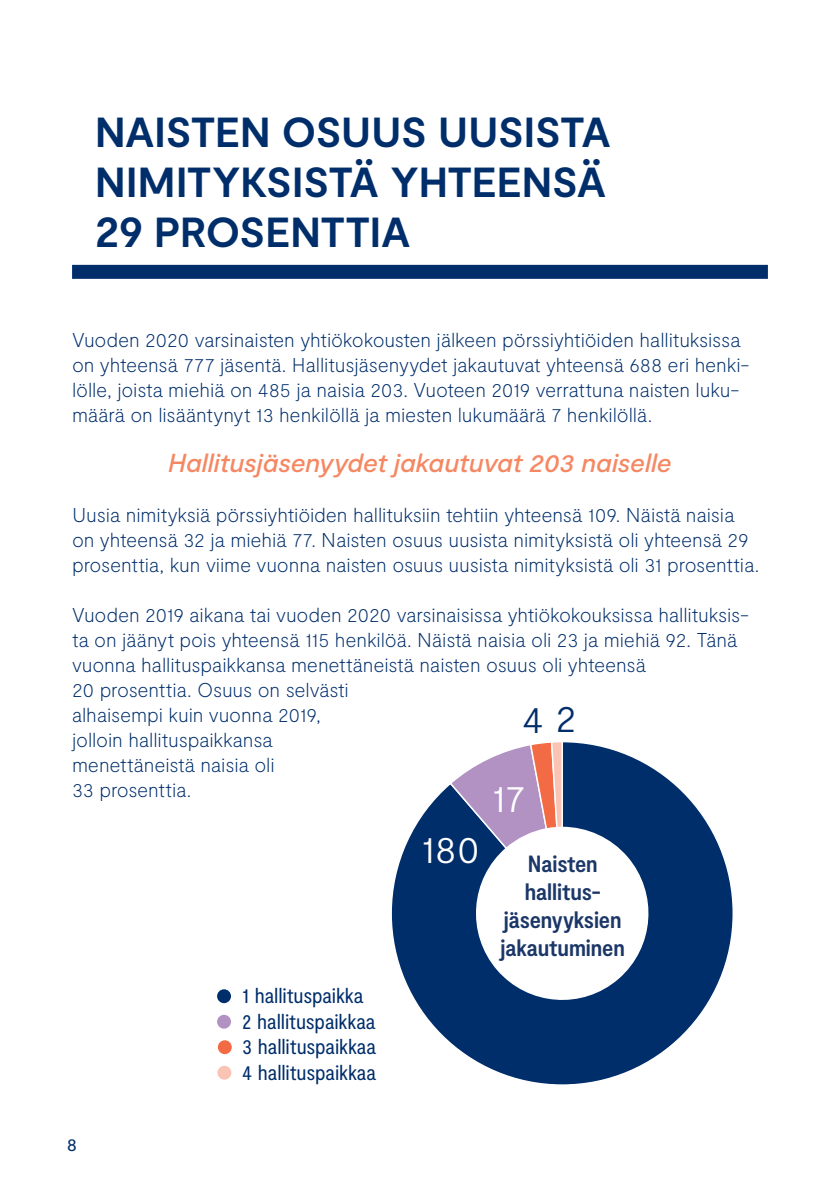
<style>
.page{position:relative;width:840px;height:1191px;background:#fff}
.page>*{position:absolute;margin:0;border:0;box-sizing:border-box;transform-origin:0 0}
.Otsikko{font:700 42px/50px "Moderat";letter-spacing:-.005em;color:#002e6b;text-align:justify}
.t1{font:300 38.6px "Moderat";color:#fff}
.t2{font:300 38.6px "Moderat";color:#002e6b}
.Nosto{font:italic 500 26px "Moderat";letter-spacing:-.005em;color:#f58863}
.t3{font:700 condensed 23.4px/28.2px "Moderat";letter-spacing:-.005em;color:#1b3767;text-align:center}
.t4{font:condensed 21.4px/25.6px "Moderat";letter-spacing:-.005em;color:#002e6b}
.Leipis{font:100 20px/25px "Moderat";letter-spacing:-.01em;color:#002e6b}
.t5{font:18px "Moderat";color:#002e6b}
</style>
<div class="page">
<div style="left:72px;top:265px;width:695px;height:14px;background:#002e6b"></div>
<svg style="left:391px;top:742px;width:342px;height:343px"></svg>
<svg style="left:448px;top:742px;width:115px;height:108px"></svg>
<div style="left:217px;top:989px;width:14px;height:14px;background:#002e6b;border-radius:50%"></div>
<div style="left:217px;top:1014px;width:14px;height:14px;background:#b192c3;border-radius:50%"></div>
<div style="left:218px;top:1040px;width:14px;height:14px;background:#f26b44;border-radius:50%"></div>
<svg style="left:217px;top:1065px;width:14px;height:14px"></svg>
<p class="Otsikko" style="left:95px;top:109px;width:517px">NAISTEN OSUUS UUSISTA NIMITYKSISTÄ YHTEENSÄ 29 PROSENTTIA</p>
<p class="Leipis" style="left:72px;top:328px;width:678px">Vuoden 2020 varsinaisten yhtiökokousten jälkeen pörssiyhtiöiden hallituksissa on yhteensä 777 jäsentä. Hallitusjäsenyydet jakautuvat yhteensä 688 eri henki&shy;lölle, joista miehiä on 485 ja naisia 203. Vuoteen 2019 verrattuna naisten luku&shy;määrä on lisääntynyt 13 henkilöllä ja miesten lukumäärä 7 henkilöllä.</p>
<p class="Nosto" style="left:168px;top:448px;width:505px">Hallitusjäsenyydet jakautuvat 203 naiselle</p>
<p class="Leipis" style="left:72px;top:503px;width:688px">Uusia nimityksiä pörssiyhtiöiden hallituksiin tehtiin yhteensä 109. Näistä naisia on yhteensä 32 ja miehiä 77. Naisten osuus uusista nimityksistä oli yhteensä 29 prosenttia, kun viime vuonna naisten osuus uusista nimityksistä oli 31 prosenttia.</p>
<p class="Leipis" style="left:72px;top:603px;width:678px">Vuoden 2019 aikana tai vuoden 2020 varsinaisissa yhtiökokouksissa hallituksis&shy;ta on jäänyt pois yhteensä 115 henkilöä. Näistä naisia oli 23 ja miehiä 92. Tänä vuonna hallituspaikkansa menettäneistä naisten osuus oli yhteensä<br>20 prosenttia. Osuus on selvästi<br>alhaisempi kuin vuonna 2019,<br>jolloin hallituspaikkansa<br>menettäneistä naisia oli<br>33 prosenttia.</p>
<p class="t2" style="left:522px;top:697px;width:56px">4 2</p>
<p class="t1" style="left:491px;top:776px;width:35px">17</p>
<p class="t5" style="left:67px;top:1134px;width:12px">8</p>
<p class="t4" style="left:242px;top:983px;width:135px">1 hallituspaikka<br>2 hallituspaikkaa<br>3 hallituspaikkaa<br>4 hallituspaikkaa</p>
<p class="t1" style="left:421px;top:827px;width:60px">180</p>
<p class="t3" style="left:500px;top:850px;width:126px">Naisten hallitus&shy;jäsenyyksien jakautuminen</p>
</div>
